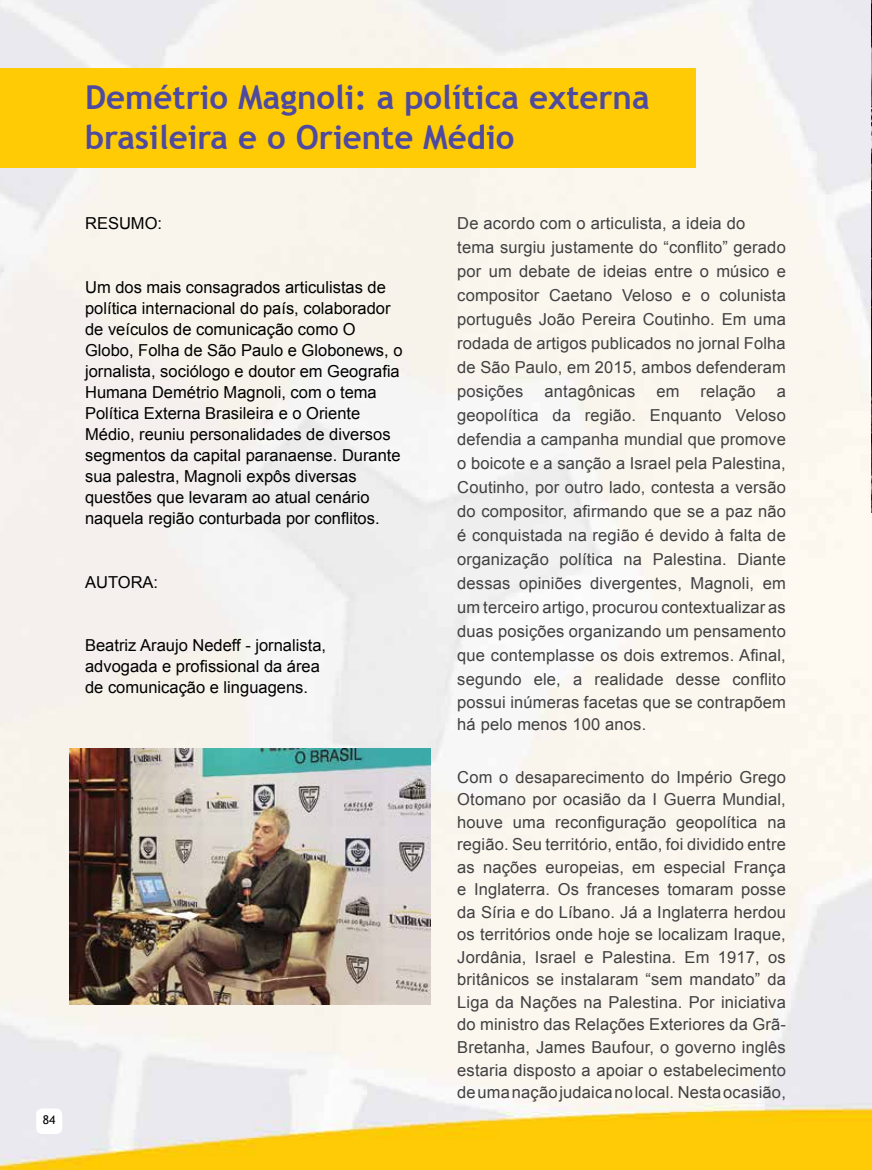
<style>
.page{position:relative;width:872px;height:1170px;background:#fff}
.page>*{position:absolute;margin:0;border:0;box-sizing:border-box;transform-origin:0 0}
.t1{font:700 33px/39.6px "Trebuchet MS";color:#4d4a9f}
.t2{font:16.5px/24px "Arial";letter-spacing:.01em;color:#414042}
.t3{font:16.5px/21px "Arial";color:#000}
.t4{font:12px "Trebuchet MS";color:#000}
</style>
<div class="page">
<img style="left:0;top:0;width:872px;height:1169px">
<div style="left:36px;top:1108px;width:26px;height:25px;background:#fff;border-radius:6px"></div>
<div style="left:0;top:68px;width:695px;height:100px;background:#ffcb05"></div>
<img style="left:69px;top:748px;width:362px;height:255px">
<img style="left:871px;top:0;width:1px;height:512px">
<p class="t4" style="left:43px;top:1111px;width:14px">84</p>
<h1 class="t1" style="left:85px;top:78px;width:566px">Demétrio Magnoli: a política externa brasileira e o Oriente Médio</h1>
<p class="t3" style="left:85px;top:213px;width:79px">RESUMO:</p>
<p class="t3" style="left:85px;top:276px;width:319px">Um dos mais consagrados articulistas de política internacional do país, colaborador de veículos de comunicação como O Globo, Folha de São Paulo e Globonews, o jornalista, sociólogo e doutor em Geografia H umana Demétrio Magnoli, com o tema Política Externa Brasileira e o Oriente Médio, reuniu personalidades de diversos segmentos da capital paranaense. Durante sua palestra, Magnoli expôs diversas questões que levaram ao atual cenário naquela região conturbada por conflitos.</p>
<p class="t3" style="left:85px;top:571px;width:75px">AUTORA:</p>
<p class="t3" style="left:85px;top:634px;width:242px">Beatriz Araujo N edeff - jornalista, advogada e profissional da área de comunicação e linguagens.</p>
<p class="t2" style="left:457px;top:211px;width:330px">De acordo com o articulista, a ideia do tema surgiu justamente do “conflito” gerado por um debate de ideias entre o músico e compositor Caetano Veloso e o colunista português João Pereira Coutinho. Em uma rodada de artigos publicados no jornal Folha de São Paulo, em 2015, ambos defenderam posições</p>
<p class="t2" style="left:544px;top:379px;width:92px">antagônicas</p>
<p class="t2" style="left:656px;top:379px;width:25px">em</p>
<p class="t2" style="left:700px;top:379px;width:57px">relação</p>
<p class="t2" style="left:457px;top:379px;width:330px;text-align:justify;text-indent:319px">a geopolítica da região. Enquanto Veloso defendia a campanha mundial que promove o boicote e a sanção a Israel pela Palestina, Coutinho, por outro lado, contesta a versão do compositor, afirmando que se a paz não é conquistada na região é devido à falta de organização política na Palestina. Diante dessas opiniões divergentes, Magnoli, em um terceiro artigo, procurou contextualizar as duas posições organizando um pensamento que contemplasse os dois extremos. Afinal, segundo ele, a realidade desse conflito</p>
<p class="t2" style="left:457px;top:690px;width:330px;line-height:22.5px">possui inúmeras facetas que se contrapõem há pelo menos 100 anos.</p>
<p class="t2" style="left:457px;top:765px;width:330px;line-height:22.5px;text-align:justify">Com o desaparecimento do Império Grego Otomano por ocasião da I Guerra Mundial, houve uma reconfiguração geopolítica na região. Seu território, então, foi dividido entre as nações europeias, em especial França e Inglaterra. Os franceses tomaram posse da Síria e do Líbano. Já a Inglaterra herdou os territórios onde hoje se localizam Iraque, Jordânia, Israel e Palestina. Em 1917, os britânicos se instalaram “sem mandato” da Liga da Nações na Palestina. Por iniciativa do ministro das Relações Exteriores da Grã-Bretanha, James Baufour, o governo inglês estaria disposto a apoiar o estabelecimento de uma nação judaica no local. Nesta ocasião,</p>
</div>
